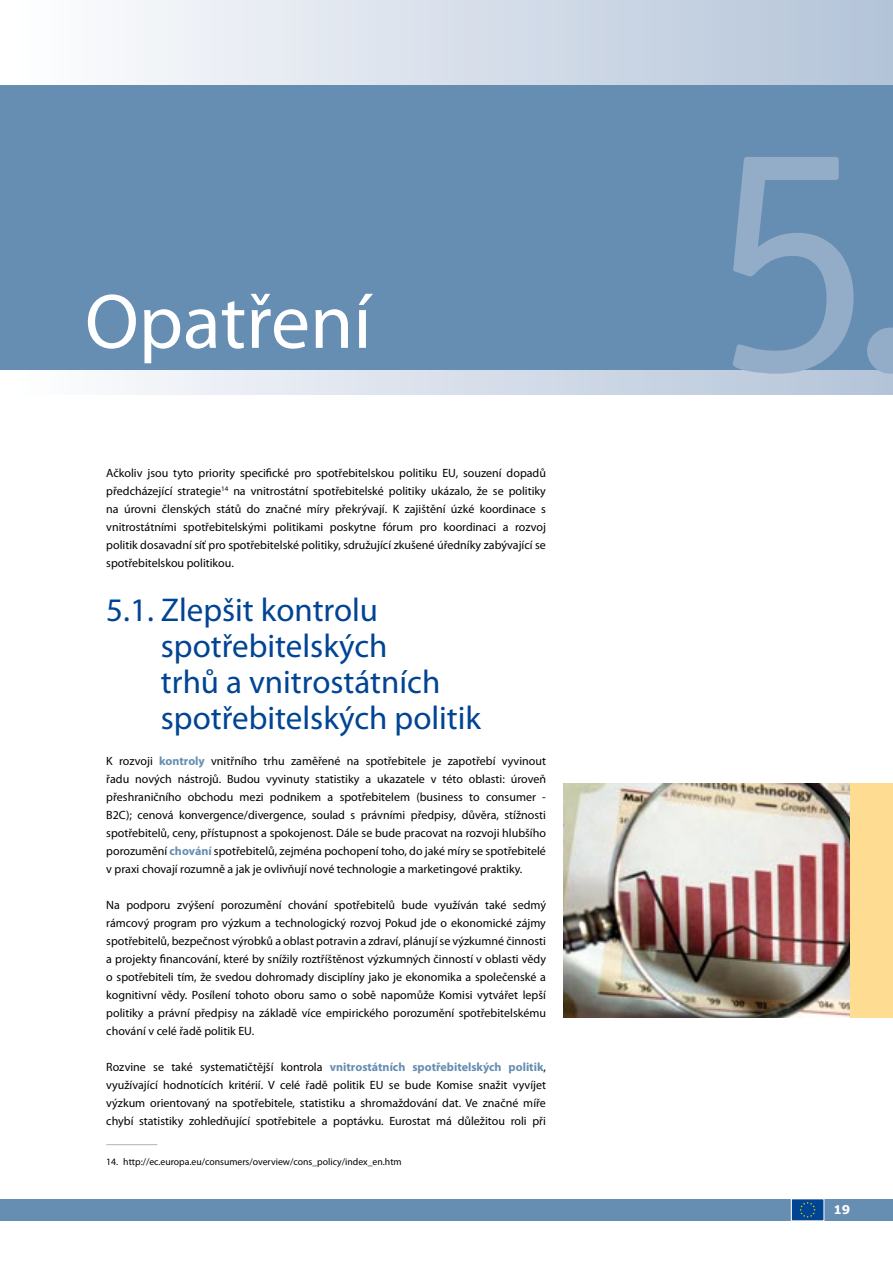
<style>
.page{position:relative;width:893px;height:1263px;background:#fff}
.page>*{position:absolute;margin:0;border:0;box-sizing:border-box;transform-origin:0 0}
.t1{font:330px "Officina Sans";color:#93acc8}
.t2{font:78px "Myriad Pro";color:#fff}
.t3{font:33px/36px "Myriad Pro";color:#004494}
.t4{font:12px/18px "Myriad Pro";color:#000;text-align:justify}
.t5{font:700 12px "Verdana";color:#fff}
.t6{font:9.75px "Myriad Pro";color:#000}
.s1{font-weight:700;color:#668db2}
</style>
<div class="page">
<hr style="left:106px;top:1144px;width:51px;height:1px;background:#b1b3b4">
<div style="left:0;top:0;width:893px;height:394px;background:linear-gradient(to right,#fff,#b3c3d8)"></div>
<div style="left:0;top:85px;width:893px;height:284px;background:#668db2"></div>
<img style="left:563px;top:783px;width:287px;height:234px">
<div style="left:850px;top:783px;width:43px;height:234px;background:#fedd92"></div>
<div style="left:0;top:1199px;width:893px;height:21px;background:#668db2"></div>
<svg style="left:790px;top:1199px;width:35px;height:22px"></svg>
<h2 class="t2" style="left:85px;top:274px;width:288px">Opatření</h2>
<p class="t4" style="left:106px;top:464px;width:441px">Ačkoliv jsou tyto priority specifické pro spotřebitelskou politiku EU, souzení dopadů předcházející strategie<sup>14</sup> na vnitrostátní spotřebitelské politiky ukázalo, že se politiky na úrovni členských států do značné míry překrývají. K zajištění úzké koordinace s vnitrostátními spotřebitelskými politikami poskytne fórum pro koordinaci a rozvoj politik dosavadní síť pro spotřebitelské politiky, sdružující zkušené úředníky zabývající se spotřebitelskou politikou.</p>
<h3 class="t3" style="left:161px;top:591px;width:322px;text-indent:-55px">5.1. Zlepšit kontrolu spotřebitelských<br>trhů a vnitrostátních spotřebitelských politik</h3>
<p class="t4" style="left:106px;top:752px;width:441px">K rozvoji <span class="s1">kontroly</span> vnitřního trhu zaměřené na spotřebitele je zapotřebí vyvinout řadu nových nástrojů. Budou vyvinuty statistiky a ukazatele v této oblasti: úroveň přeshraničního obchodu mezi podnikem a spotřebitelem (business to consumer - B2C); cenová konvergence/divergence, soulad s právními předpisy, důvěra, stížnosti spotřebitelů, ceny, přístupnost a spokojenost. Dále se bude pracovat na rozvoji hlubšího porozumění <span class="s1">chování</span> spotřebitelů, zejména pochopení toho, do jaké míry se spotřebitelé v praxi chovají rozumně a jak je ovlivňují nové technologie a marketingové praktiky.</p>
<p class="t4" style="left:106px;top:896px;width:441px">Na podporu zvýšení porozumění chování spotřebitelů bude využíván také sedmý rámcový program pro výzkum a technologický rozvoj Pokud jde o ekonomické zájmy spotřebitelů, bezpečnost výrobků a oblast potravin a zdraví, plánují se výzkumné činnosti a projekty financování, které by snížily roztříštěnost výzkumných činností v oblasti vědy o spotřebiteli tím, že svedou dohromady disciplíny jako je ekonomika a společenské a kognitivní vědy. Posílení tohoto oboru samo o sobě napomůže Komisi vytvářet lepší politiky a právní předpisy na základě více empirického porozumění spotřebitelskému chování v celé řadě politik EU.</p>
<p class="t4" style="left:106px;top:1058px;width:441px">Rozvine se také systematičtější kontrola <span class="s1">vnitrostátních spotřebitelských politik</span>, využívající hodnotících kritérií. V celé řadě politik EU se bude Komise snažit vyvíjet výzkum orientovaný na spotřebitele, statistiku a shromaždování dat. Ve značné míře chybí statistiky zohledňující spotřebitele a poptávku. Eurostat má důležitou roli při</p>
<p class="t6" style="left:106px;top:1156px;width:297px">14. http://ec.europa.eu/consumers/overview/cons_policy/index_en.htm</p>
<h1 class="t1" style="left:709px;top:64px;width:231px">5.</h1>
<p class="t5" style="left:833px;top:1202px;width:19px">19</p>
</div>
